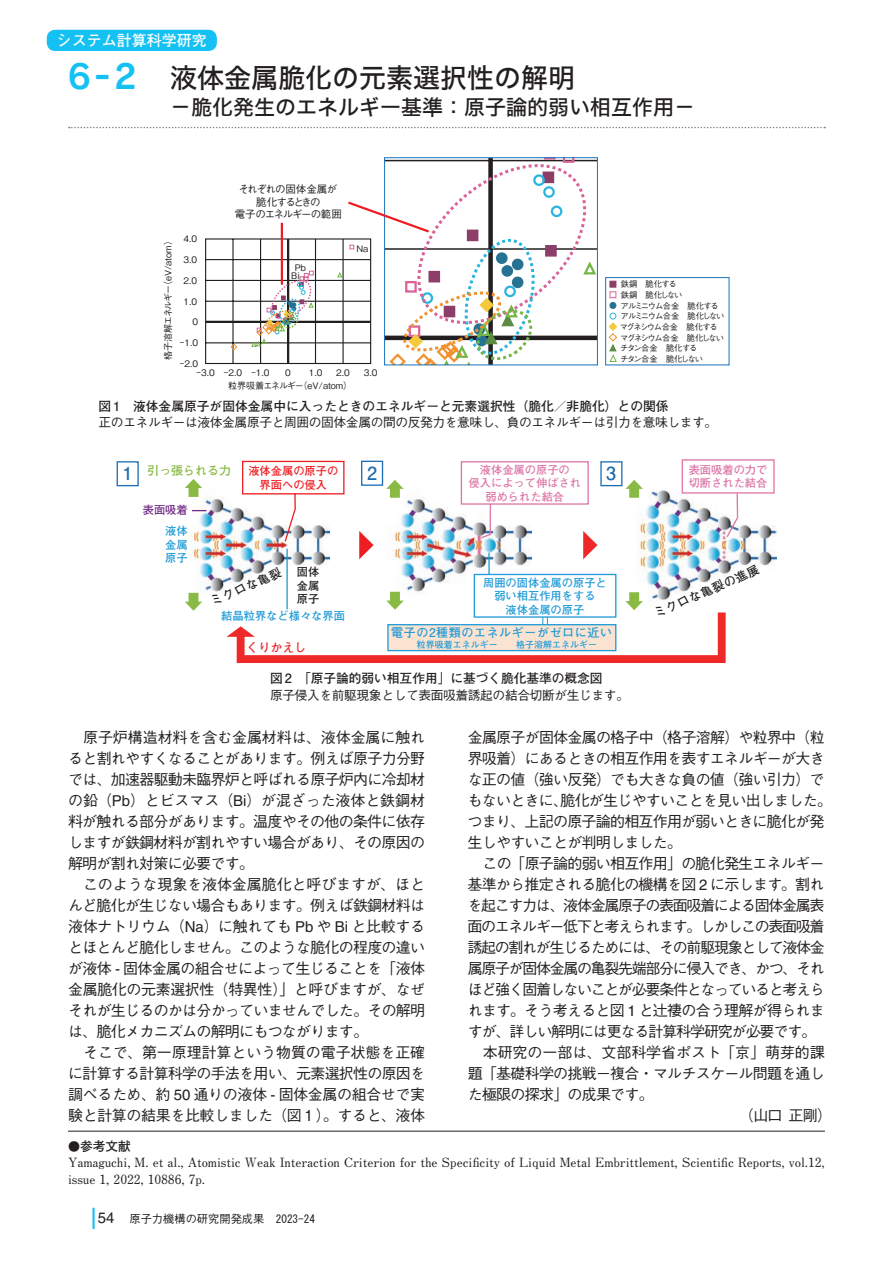
<style>
.page{position:relative;width:893px;height:1263px;background:#fff}
.page>*{position:absolute;margin:0;border:0;box-sizing:border-box;transform-origin:0 0}
.t1{font:27px "Hiragino Kaku W5 90 msp RKSJ H";color:#231f20}
.t2{font:21px "Hiragino Kaku W5 90 msp RKSJ H";color:#231f20}
.t3{font:18px "Futo Go B101 Pro Bold 90 msp RKSJ H";color:#1c6bae}
.t4{font:500 15px/21px "Gothic BBB Pro";letter-spacing:-.05em;color:#231f20;text-align:justify}
.t5{font:500 15px "Gothic BBB Pro";letter-spacing:-.09em;color:#231f20}
.t6{font:500 15px "Gothic BBB Pro";letter-spacing:-.075em;color:#231f20}
.t7{font:500 15px "Gothic BBB Pro";letter-spacing:-.005em;color:#231f20}
.t8{font:700 15px "Futo Go B101 Pro";color:#fff}
.t9{font:700 12.75px/16.5px "Futo Min A101 Pro";letter-spacing:-.01em;color:#231f20}
.t10{font:500 12.75px "Gothic BBB Pro";letter-spacing:-.03em;color:#231f20}
.t11{font:700 12.75px "Futo Go B101 Pro";color:#231f20}
.t12{font:12px "Futo Go B101 Pro Bold 90 msp RKSJ H";letter-spacing:.05em;color:#1f9bd7}
.t13{font:12px "Futo Go B101 Pro Bold 90 msp RKSJ H";color:#231f20}
.t14{font:12px "Futo Go B101 Pro Bold 90 msp RKSJ H";color:#89ba43}
.t15{font:12px "Futo Go B101 Pro Bold 90 msp RKSJ H";color:#ee1d23}
.t16{font:11.25px/13.5px "Futo Go B101 Pro Bold 90 msp RKSJ H";color:#1f9bd7;text-align:justify}
.t17{font:11.25px/13.5px "Futo Go B101 Pro Bold 90 msp RKSJ H";color:#de76a6;text-align:center}
.t18{font:500 11.25px "Gothic BBB Pro";color:#231f20}
.t19{font:11.25px/13.5px "Futo Go B101 Pro Bold 90 msp RKSJ H";color:#ee1d23;text-align:center}
.t20{font:11.25px/13.5px "Futo Go B101 Pro Bold 90 msp RKSJ H";color:#231f20}
.t21{font:11.25px "Futo Go B101 Pro Bold 90 msp RKSJ H";color:#732b86}
.t22{font:10.5px/12.6px "Gothic BBB Pro Medium 90 msp RKSJ H";letter-spacing:-.1em;color:#231f20;text-align:center}
.t23{font:9px/7.5px "Gothic BBB Pro Medium 90 msp RKSJ H";color:#231f20}
.t24{font:9px "Futo Go B101 Pro Bold 90 msp RKSJ H";color:#1f9bd7}
.t25{font:8.25px/10.6px "Gothic BBB Pro Medium 90 msp RKSJ H";letter-spacing:-.14em;color:#231f20}
.t26{font:8.25px/10.6px "Gothic BBB Pro Medium 90 msp RKSJ H";letter-spacing:-.06em;color:#231f20}
.s1{font-family:"Rodin Pro B";font-size:33px;color:#15c0f2}
.s2{font-size:18px;color:#1c6bae}
.s3{font-family:"Helvetica LT Std";font-weight:400}
.s4{font-size:12px}
.s5{font-family:"Helvetica LT Std";font-weight:400;font-size:15px}
.s6{font-family:"MS Gothic";font-weight:400}
</style>
<div class="page">
<hr style="left:92px;top:1208px;width:3px;height:21px;background:#15c0f2">
<div style="left:47px;top:30px;width:170px;height:21px;background:#15c0f2;border-radius:9px"></div>
<svg style="left:69px;top:127px;width:756px;height:1px"></svg>
<hr style="left:68px;top:1131px;width:757px;height:1px;background:#231f20">
<svg style="left:205px;top:157px;width:393px;height:208px"></svg>
<div style="left:605px;top:277px;width:124px;height:88px;border:1px solid #1b71b6"></div>
<svg style="left:610px;top:281px;width:6px;height:6px"></svg>
<svg style="left:608px;top:302px;width:10px;height:60px"></svg>
<div style="left:610px;top:291px;width:6px;height:7px;border:1px solid #da6399"></div>
<img style="left:739px;top:525px;width:37px;height:41px">
<div style="left:117px;top:461px;width:22px;height:25px;border:1px solid #1c6db4"></div>
<div style="left:682px;top:459px;width:93px;height:35px;border:1px solid #de76a6"></div>
<svg style="left:185px;top:460px;width:554px;height:203px"></svg>
<p class="t8" style="left:57px;top:28px;width:151px">システム計算科学研究</p>
<h1 class="t1" style="left:68px;top:64px;width:509px"><span class="s1">6-2</span> 液体金属脆化の元素選択性の解明</h1>
<h2 class="t2" style="left:170px;top:97px;width:526px">－脆化発生のエネルギー基準：原子論的弱い相互作用－</h2>
<p class="t22" style="left:235px;top:182px;width:109px">それぞれの固体金属が脆化するときの<br>電子のエネルギーの範囲</p>
<p class="t23" style="left:184px;top:234px;width:15px">4.0</p>
<p class="t23" style="left:184px;top:255px;width:15px">3.0</p>
<p class="t23" style="left:184px;top:275px;width:15px">2.0</p>
<p class="t23" style="left:184px;top:296px;width:15px">1.0</p>
<p class="t23" style="left:192px;top:317px;width:7px">0</p>
<p class="t23" style="left:180px;top:338px;width:20px">-1.0</p>
<p class="t23" style="left:197px;top:358px;width:20px;line-height:9.3px;text-indent:-17px">-2.0 -3.0</p>
<p class="t23" style="left:251px;top:368px;width:20px">-1.0</p>
<p class="t23" style="left:285px;top:368px;width:7px">0</p>
<p class="t23" style="left:163px;top:360px;width:125px;rotate:-90deg">格子溶解エネルギー（eV/atom）</p>
<p class="t23" style="left:356px;top:244px;width:13px">Na</p>
<p class="t23" style="left:291px;top:263px;width:16px;text-indent:4px">Pb<br>Bi</p>
<p class="t23" style="left:224px;top:368px;width:20px">-2.0</p>
<p class="t23" style="left:309px;top:368px;width:15px">1.0</p>
<p class="t23" style="left:336px;top:368px;width:15px">2.0</p>
<p class="t23" style="left:364px;top:368px;width:15px">3.0</p>
<p class="t23" style="left:228px;top:381px;width:125px">粒界吸着エネルギー（eV/atom）</p>
<p class="t26" style="left:621px;top:278px;width:63px">鉄鋼　脆化する鉄鋼　脆化しない</p>
<p class="t25" style="left:620px;top:331px;width:105px">マグネシウム合金　脆化しないチタン合金　脆化する<br>チタン合金　脆化しない</p>
<p class="t25" style="left:620px;top:299px;width:106px">アルミニウム合金　脆化するアルミニウム合金　脆化しないマグネシウム合金　脆化する</p>
<p class="t11" style="left:99px;top:396px;width:572px">図1　液体金属原子が固体金属中に入ったときのエネルギーと元素選択性（脆化／非脆化）との関係</p>
<p class="t10" style="left:99px;top:412px;width:620px">正のエネルギーは液体金属原子と周囲の固体金属の間の反発力を意味し、負のエネルギーは引力を意味します。</p>
<p class="t17" style="left:469px;top:461px;width:114px">液体金属の原子の<br>侵入によって伸ばされ弱められた結合</p>
<p class="t14" style="left:123px;top:461px;width:110px"><span class="s2">1</span> 引っ張られる力</p>
<p class="t3" style="left:367px;top:458px;width:12px">2</p>
<p class="t3" style="left:606px;top:459px;width:12px">3</p>
<p class="t21" style="left:143px;top:501px;width:46px">表面吸着</p>
<p class="t16" style="left:165px;top:523px;width:24px">液体金属原子</p>
<p class="t19" style="left:248px;top:463px;width:91px">液体金属の原子の界面への侵入</p>
<p class="t13" style="left:231px;top:585px;width:52px;rotate:-29deg">ロな亀裂</p>
<p class="t20" style="left:297px;top:564px;width:24px">固体金属</p>
<p class="t20" style="left:297px;top:591px;width:24px">原子</p>
<p class="t16" style="left:221px;top:608px;width:125px">結晶粒界など様々な界面</p>
<p class="t15" style="left:246px;top:638px;width:61px">くりかえし</p>
<p class="t16" style="left:483px;top:574px;width:125px;text-align:center">周囲の固体金属の原子と弱い相互作用をする<br>液体金属の原子</p>
<p class="t12" style="left:391px;top:623px;width:222px">電子の2種類のエネルギーがゼロに近い</p>
<p class="t24" style="left:417px;top:638px;width:82px">粒界吸着エネルギー</p>
<p class="t24" style="left:516px;top:638px;width:82px">格子溶解エネルギー</p>
<p class="t11" style="left:270px;top:668px;width:334px">図2　「原子論的弱い相互作用」に基づく脆化基準の概念図</p>
<p class="t10" style="left:270px;top:684px;width:361px">原子侵入を前駆現象として表面吸着誘起の結合切断が生じます。</p>
<p class="t17" style="left:689px;top:461px;width:80px;text-align:left">表面吸着の力で切断された結合</p>
<p class="t13" style="left:653px;top:610px;width:114px;rotate:-29deg">ミクロな亀裂の進展</p>
<p class="t4" style="left:68px;top:725px;width:359px;text-indent:15px">原子炉構造材料を含む金属材料は、液体金属に触れると割れやすくなることがあります。例えば原子力分野では、加速器駆動未臨界炉と呼ばれる原子炉内に冷却材の鉛（<span class="s3">Pb</span>）とビスマス（<span class="s3">Bi</span>）が混ざった液体と鉄鋼材料が触れる部分があります。温度やその他の条件に依存しますが鉄鋼材料が割れやすい場合があり、その原因の解明が割れ対策に必要です。</p>
<p class="t4" style="left:68px;top:872px;width:359px;text-indent:15px">このような現象を液体金属脆化と呼びますが、ほとんど脆化が生じない場合もあります。例えば鉄鋼材料は液体ナトリウム（<span class="s3">Na</span>）に触れても <span class="s3">Pb</span> や <span class="s3">Bi</span> と比較するとほとんど脆化しません。このような脆化の程度の違いが液体 <span class="s3">-</span> 固体金属の組合せによって生じることを「液体金属脆化の元素選択性（特異性）」と呼びますが、なぜそれが生じるのかは分かっていませんでした。その解明は、脆化メカニズムの解明にもつながります。</p>
<p class="t4" style="left:68px;top:1040px;width:359px;text-indent:15px">そこで、第一原理計算という物質の電子状態を正確に計算する計算科学の手法を用い、元素選択性の原因を調べるため、約 <span class="s3">50</span> 通りの液体 <span class="s3">-</span> 固体金属の組合せで実験と計算の結果を比較しました（図１）。すると、液体</p>
<p class="t4" style="left:468px;top:725px;width:366px;text-align:left">金属原子が固体金属の格子中（格子溶解）や粒界中（粒界吸着）にあるときの相互作用を表すエネルギーが大きな正の値（強い反発）でも大きな負の値（強い引力）でもないときに、脆化が生じやすいことを見い出しました。つまり、上記の原子論的相互作用が弱いときに脆化が発生しやすいことが判明しました。</p>
<p class="t4" style="left:483px;top:851px;width:343px">この「原子論的弱い相互作用」の脆化発生エネルギー</p>
<p class="t4" style="left:467px;top:872px;width:359px">基準から推定される脆化の機構を図 <span class="s3">2</span> に示します。割れ</p>
<p class="t5" style="left:467px;top:893px;width:359px">を起こす力は、液体金属原子の表面吸着による固体金属表</p>
<p class="t5" style="left:468px;top:914px;width:359px">面のエネルギー低下と考えられます。しかしこの表面吸着</p>
<p class="t5" style="left:468px;top:935px;width:359px">誘起の割れが生じるためには、その前駆現象として液体金</p>
<p class="t5" style="left:468px;top:956px;width:359px">属原子が固体金属の亀裂先端部分に侵入でき、かつ、それ</p>
<p class="t5" style="left:468px;top:977px;width:358px">ほど強く固着しないことが必要条件となっていると考えら</p>
<p class="t4" style="left:468px;top:998px;width:359px">れます。そう考えると図 <span class="s3">1</span> と辻褄の合う理解が得られま</p>
<p class="t6" style="left:468px;top:1019px;width:350px">すが、詳しい解明には更なる計算科学研究が必要です。</p>
<p class="t7" style="left:483px;top:1040px;width:344px">本研究の一部は、文部科学省ポスト「京」萌芽的課</p>
<p class="t4" style="left:468px;top:1061px;width:358px">題「基礎科学の挑戦－複合・マルチスケール問題を通し</p>
<p class="t4" style="left:468px;top:1082px;width:188px">た極限の探求」の成果です。</p>
<p class="t4" style="left:739px;top:1103px;width:95px">（山口正剛）</p>
<p class="t11" style="left:68px;top:1136px;width:64px"><span class="s4">●</span>参考文献</p>
<p class="t9" style="left:68px;top:1153px;width:758px">Yamaguchi, M. et al., Atomistic Weak Interaction Criterion for the Specificity of Liquid Metal Embrittlement, Scientific Reports, vol.12, issue 1, 2022, 10886, 7p.</p>
<p class="t18" style="left:98px;top:1209px;width:219px"><span class="s5">54</span> 原子力機構の研究開発成果　<span class="s6">2023</span>-<span class="s6">24</span></p>
</div>
